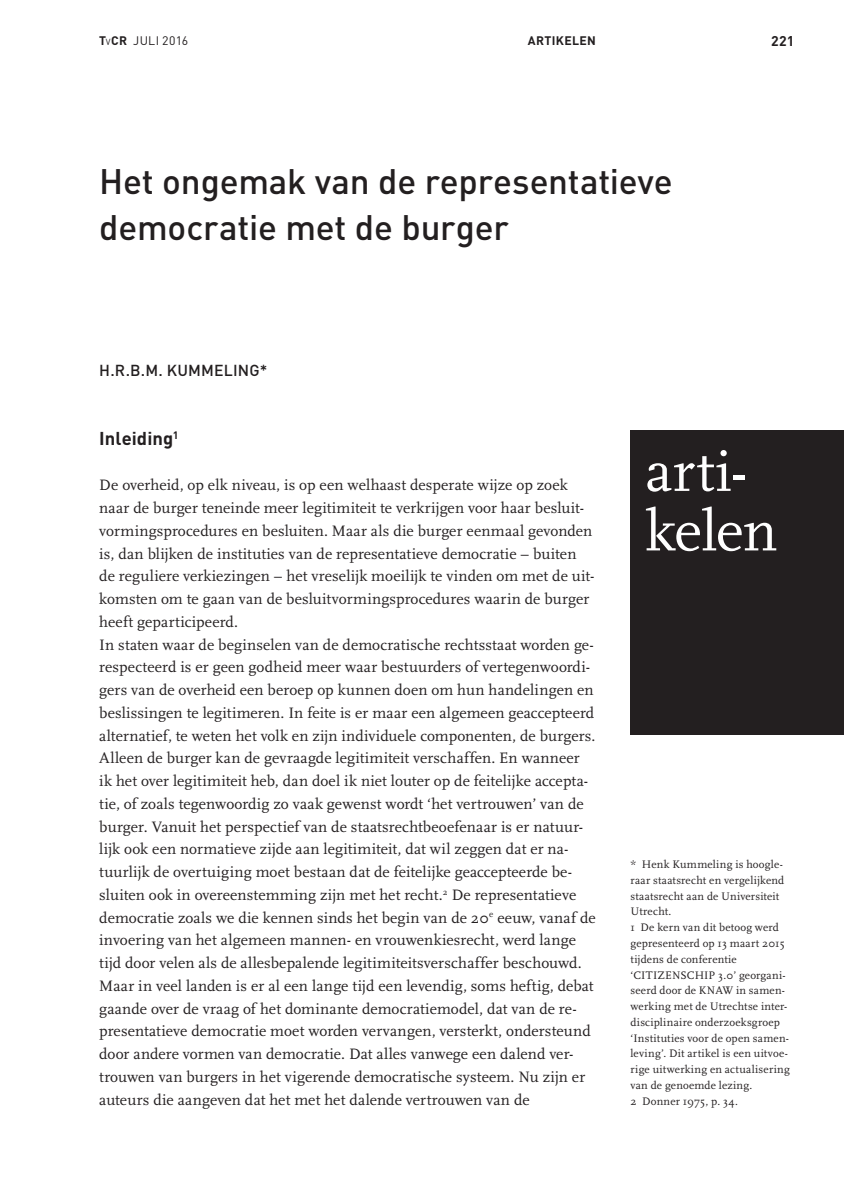
<style>
.page{position:relative;width:844px;height:1191px;background:#fff}
.page>*{position:absolute;margin:0;border:0;box-sizing:border-box;transform-origin:0 0}
.t1{font:59.5px/59.5px "FF Scala";letter-spacing:-.005em;color:#fff}
.t2{font:500 35px/45.5px "DIN";letter-spacing:-.005em;color:#231f20}
.t3{font:700 18.38px "DIN";letter-spacing:.005em;color:#231f20}
.t4{font:15.75px/22.8px "FF Scala";letter-spacing:.005em;color:#231f20}
.t5{font:500 15.75px "DIN";letter-spacing:.01em;color:#231f20}
.t6{font:700 14px "DIN";color:#231f20}
.t7{font:12.25px "DIN";letter-spacing:.02em;color:#231f20}
.t8{font:700 12.25px "DIN";letter-spacing:.025em;color:#231f20}
.t9{font:11.38px/15.8px "FF Scala";letter-spacing:.02em;color:#231f20}
.s1{font-weight:700}
.s2{font-size:8.75px}
</style>
<div class="page">
<div style="left:630px;top:430px;width:213px;height:304px;background:#231f20"></div>
<p class="t7" style="left:99px;top:33px;width:90px"><span class="s1">T</span><span class="s2">V</span><span class="s1">CR</span> JULI 2016</p>
<p class="t8" style="left:527px;top:32px;width:69px">ARTIKELEN</p>
<p class="t6" style="left:771px;top:32px;width:25px">221</p>
<h2 class="t2" style="left:99px;top:158px;width:574px">Het ongemak van de representatieve democratie met de burger</h2>
<p class="t5" style="left:99px;top:361px;width:170px">H.R.B.M. KUMMELING*</p>
<p class="t3" style="left:99px;top:426px;width:81px">Inleiding<sup>1</sup></p>
<p class="t4" style="left:99px;top:474px;width:498px">De overheid, op elk niveau, is op een welhaast desperate wijze op zoek naar de burger teneinde meer legitimiteit te verkrijgen voor haar besluit&shy;vormingsprocedures en besluiten. Maar als die burger eenmaal gevonden is, dan blijken de instituties van de representatieve democratie – buiten de reguliere verkiezingen – het vreselijk moeilijk te vinden om met de uit&shy;komsten om te gaan van de besluitvormingsprocedures waarin de burger heeft geparticipeerd.<br>In staten waar de beginselen van de democratische rechtsstaat worden ge&shy;respecteerd is er geen godheid meer waar bestuurders of vertegenwoordi&shy;gers van de overheid een beroep op kunnen doen om hun handelingen en beslissingen te legitimeren. In feite is er maar een algemeen geaccepteerd alternatief, te weten het volk en zijn individuele componenten, de burgers.<br>Alleen de burger kan de gevraagde legitimiteit verschaffen. En wanneer ik het over legitimiteit heb, dan doel ik niet louter op de feitelijke accepta&shy;tie, of zoals tegenwoordig zo vaak gewenst wordt ‘het vertrouwen’ van de burger. Vanuit het perspectief van de staatsrechtbeoefenaar is er natuur&shy;lijk ook een normatieve zijde aan legitimiteit, dat wil zeggen dat er na&shy;tuurlijk de overtuiging moet bestaan dat de feitelijke geaccepteerde be&shy;sluiten ook in overeenstemming zijn met het recht.<sup>2</sup> De representatieve democratie zoals we die kennen sinds het begin van de 20<sup>e</sup> eeuw, vanaf de invoering van het algemeen mannen- en vrouwenkiesrecht, werd lange tijd door velen als de allesbepalende legitimiteitsverschaffer beschouwd.<br>Maar in veel landen is er al een lange tijd een levendig, soms heftig, debat gaande over de vraag of het dominante democratiemodel, dat van de re&shy;presentatieve democratie moet worden vervangen, versterkt, ondersteund door andere vormen van democratie. Dat alles vanwege een dalend ver&shy;trouwen van burgers in het vigerende democratische systeem. Nu zijn er auteurs die aangeven dat het met het dalende vertrouwen van de</p>
<h1 class="t1" style="left:645px;top:443px;width:133px">arti&shy;kelen</h1>
<p class="t9" style="left:630px;top:856px;width:161px">* Henk Kummeling is hoogle&shy;raar staatsrecht en vergelijkend staatsrecht aan de Universiteit<br>Utrecht.<br>1 De kern van dit betoog werd gepresenteerd op 13 maart 2015 tijdens de conferentie ‘CITIZENSCHIP 3.0’ georgani&shy;seerd door de KNAW in samen&shy;werking met de Utrechtse inter&shy;disciplinaire onderzoeksgroep ‘Instituties voor de open samen&shy;leving’. Dit artikel is een uitvoe&shy;rige uitwerking en actualisering van de genoemde lezing.<br>2 Donner 1975, p. 34.</p>
</div>
